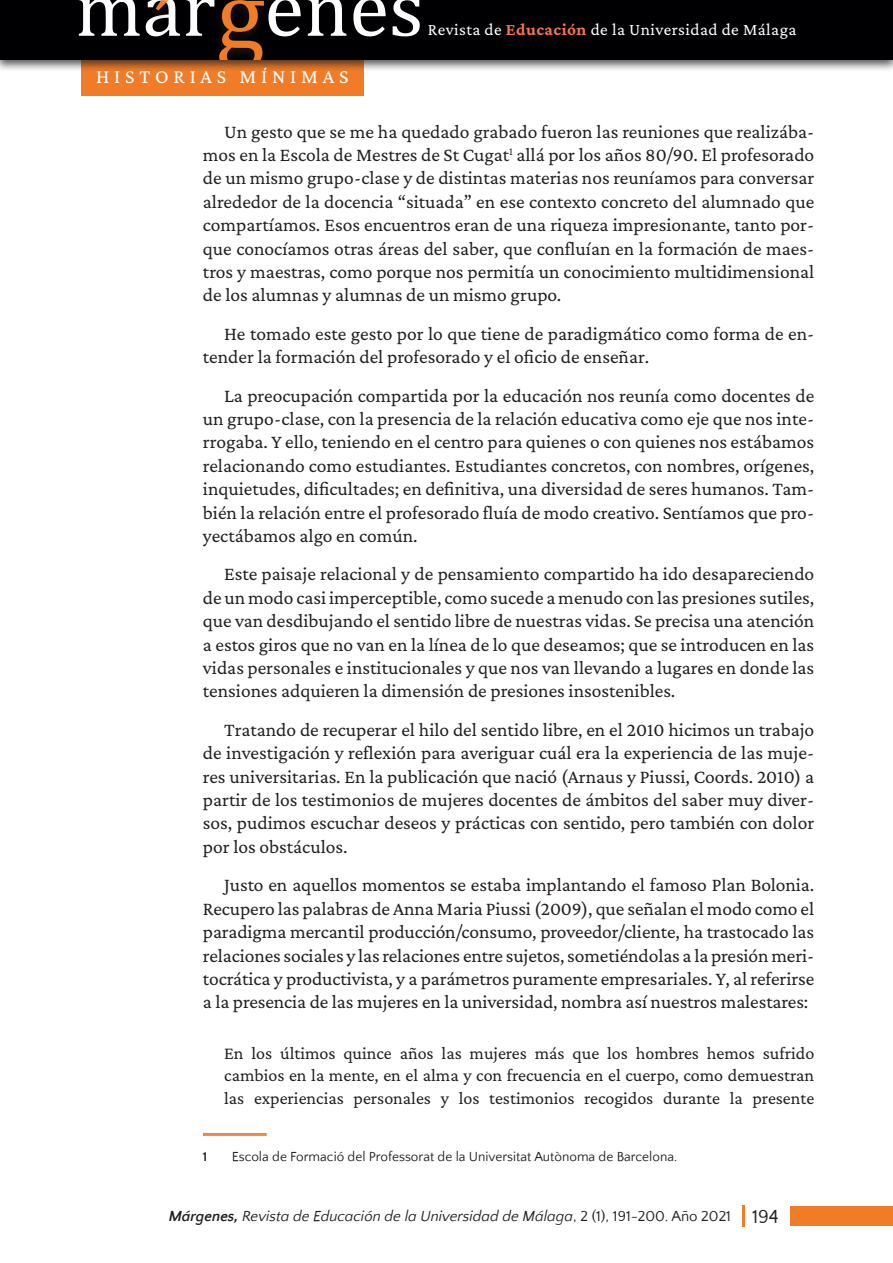
<style>
.page{position:relative;width:893px;height:1263px;background:#fff}
.page>*{position:absolute;margin:0;border:0;box-sizing:border-box;transform-origin:0 0}
.t1{font:20.25px "Crimson Pro";letter-spacing:.24em;color:#fff}
.t2{font:19.5px/23.4px "Crimson Pro";color:#231f20;text-align:justify}
.t3{font:18px/22.5px "Crimson Pro";color:#231f20;text-align:justify}
.t4{font:17.25px "Crimson Pro";letter-spacing:.025em;color:#fff}
.t5{font:italic 15px "Quattrocento Sans";color:#231f20}
.t6{font:13.5px "Quattrocento Sans";color:#231f20}
.t7{font:700 13.5px "Quattrocento Sans";color:#231f20}
.s1{font-weight:700;color:#f37549}
.s2{font-weight:700}
.s3{font-style:normal}
.s4{font-style:normal;font-size:19.5px}
</style>
<div class="page">
<div style="left:81px;top:55px;width:283px;height:41px;background:#f07c28"></div>
<div style="left:0;top:0;width:893px;height:72px;background:#231f20;opacity:.75"></div>
<div style="left:0;top:0;width:893px;height:60px;background:#000003"></div>
<svg style="left:78px;top:0;width:62px;height:36px"></svg>
<svg style="left:307px;top:0;width:39px;height:36px"></svg>
<svg style="left:353px;top:0;width:33px;height:36px"></svg>
<svg style="left:393px;top:0;width:27px;height:36px"></svg>
<svg style="left:146px;top:0;width:155px;height:59px"></svg>
<div style="left:791px;top:1206px;width:102px;height:20px;background:#f07c28"></div>
<hr style="left:742px;top:1205px;width:3px;height:22px;background:#f07c28">
<hr style="left:203px;top:1133px;width:64px;height:3px;background:#f58348">
<p class="t1" style="left:96px;top:63px;width:254px">HISTORIAS MÍNIMAS</p>
<p class="t4" style="left:428px;top:18px;width:370px">Revista de <span class="s1">Educación</span> de la Universidad de Málaga</p>
<p class="t2" style="left:203px;top:119px;width:613px;text-indent:21px">Un gesto que se me ha quedado grabado fueron las reuniones que realizába&shy;mos en la Escola de Mestres de St Cugat<sup>1</sup> allá por los años 80/90. El profesorado de un mismo grupo-clase y de distintas materias nos reuníamos para conversar alrededor de la docencia “situada” en ese contexto concreto del alumnado que compartíamos. Esos encuentros eran de una riqueza impresionante, tanto por&shy;que conocíamos otras áreas del saber, que confluían en la formación de maes&shy;tros y maestras, como porque nos permitía un conocimiento multidimensional de los alumnas y alumnas de un mismo grupo.</p>
<p class="t2" style="left:203px;top:321px;width:613px;text-indent:21px">He tomado este gesto por lo que tiene de paradigmático como forma de en&shy;tender la formación del profesorado y el oficio de enseñar.</p>
<p class="t2" style="left:203px;top:383px;width:613px;text-indent:21px">La preocupación compartida por la educación nos reunía como docentes de un grupo-clase, con la presencia de la relación educativa como eje que nos inte&shy;rrogaba. Y ello, teniendo en el centro para quienes o con quienes nos estábamos relacionando como estudiantes. Estudiantes concretos, con nombres, orígenes, inquietudes, dificultades; en definitiva, una diversidad de seres humanos. Tam&shy;bién la relación entre el profesorado fluía de modo creativo. Sentíamos que pro&shy;yectábamos algo en común.</p>
<p class="t2" style="left:203px;top:562px;width:613px;text-indent:21px">Este paisaje relacional y de pensamiento compartido ha ido desapareciendo de un modo casi imperceptible, como sucede a menudo con las presiones sutiles, que van desdibujando el sentido libre de nuestras vidas. Se precisa una atención a estos giros que no van en la línea de lo que deseamos; que se introducen en las vidas personales e institucionales y que nos van llevando a lugares en donde las tensiones adquieren la dimensión de presiones insostenibles.</p>
<p class="t2" style="left:203px;top:717px;width:613px;text-indent:21px">Tratando de recuperar el hilo del sentido libre, en el 2010 hicimos un trabajo de investigación y reflexión para averiguar cuál era la experiencia de las muje&shy;res universitarias. En la publicación que nació (Arnaus y Piussi, Coords. 2010) a partir de los testimonios de mujeres docentes de ámbitos del saber muy diver&shy;sos, pudimos escuchar deseos y prácticas con sentido, pero también con dolor por los obstáculos.</p>
<p class="t2" style="left:203px;top:873px;width:613px;text-indent:21px">Justo en aquellos momentos se estaba implantando el famoso Plan Bolonia.<br>Recupero las palabras de Anna Maria Piussi (2009), que señalan el modo como el paradigma mercantil producción/consumo, proveedor/cliente, ha trastocado las relaciones sociales y las relaciones entre sujetos, sometiéndolas a la presión meri&shy;tocrática y productivista, y a parámetros puramente empresariales. Y, al referirse a la presencia de las mujeres en la universidad, nombra así nuestros malestares:</p>
<p class="t3" style="left:224px;top:1041px;width:592px">En los últimos quince años las mujeres más que los hombres hemos sufrido cambios en la mente, en el alma y con frecuencia en el cuerpo, como demuestran las experiencias personales y los testimonios recogidos durante la presente</p>
<p class="t7" style="left:203px;top:1149px;width:6px">1</p>
<p class="t6" style="left:232px;top:1149px;width:447px">Escola de Formació del Professorat de la Universitat Autònoma de Barcelona.</p>
<p class="t5" style="left:169px;top:1208px;width:612px"><span class="s2">Márgenes,</span> Revista de Educación de la Universidad de Málaga<span class="s3">, 2 (1), 191-200. Año 2021</span> <span class="s4">194</span></p>
</div>
